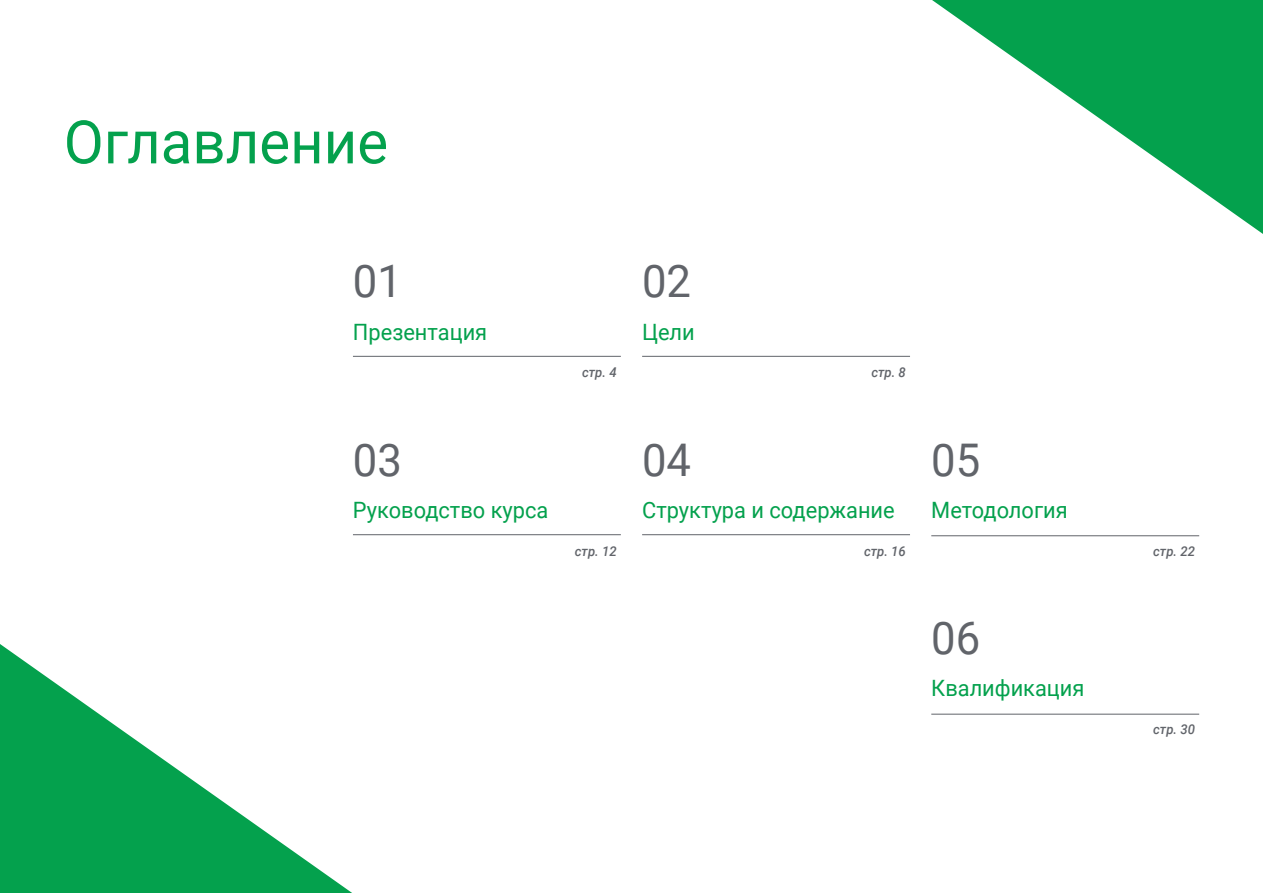
<style>
.page{position:relative;width:1263px;height:893px;background:#fff}
.page>*{position:absolute;margin:0;border:0;box-sizing:border-box;transform-origin:0 0}
.t1{font:60px "Roboto";color:#04a14d}
.t2{font:45px "Roboto";color:#61646a}
.t3{font:22.5px "Roboto";color:#04a14d}
.t4{font:italic 500 13.5px "Roboto";color:#61646a}
</style>
<div class="page">
<svg style="left:0;top:644px;width:352px;height:249px"></svg>
<svg style="left:932px;top:0;width:331px;height:234px"></svg>
<hr style="left:353px;top:356px;width:268px;height:1px;background:#61646a">
<hr style="left:642px;top:534px;width:268px;height:1px;background:#61646a">
<hr style="left:642px;top:356px;width:268px;height:1px;background:#61646a">
<hr style="left:931px;top:535px;width:268px;height:1px;background:#61646a">
<hr style="left:931px;top:714px;width:268px;height:1px;background:#61646a">
<hr style="left:353px;top:534px;width:268px;height:1px;background:#61646a">
<h1 class="t1" style="left:64px;top:100px;width:326px">Оглавление</h1>
<h2 class="t2" style="left:353px;top:250px;width:51px">01</h2>
<h2 class="t2" style="left:642px;top:250px;width:51px">02</h2>
<p class="t3" style="left:353px;top:316px;width:136px">Презентация</p>
<p class="t3" style="left:642px;top:316px;width:54px">Цели</p>
<p class="t4" style="left:582px;top:363px;width:36px">стр. 4</p>
<p class="t4" style="left:871px;top:363px;width:36px">стр. 8</p>
<h2 class="t2" style="left:353px;top:428px;width:51px">03</h2>
<h2 class="t2" style="left:642px;top:428px;width:51px">04</h2>
<p class="t3" style="left:353px;top:494px;width:197px">Руководство курса</p>
<p class="t3" style="left:642px;top:494px;width:254px">Структура и содержание</p>
<p class="t4" style="left:575px;top:542px;width:43px">стр. 12</p>
<p class="t4" style="left:864px;top:542px;width:43px">стр. 16</p>
<h2 class="t2" style="left:931px;top:428px;width:51px">05</h2>
<p class="t3" style="left:931px;top:494px;width:138px">Методология</p>
<h2 class="t2" style="left:931px;top:607px;width:51px">06</h2>
<p class="t3" style="left:931px;top:673px;width:155px">Квалификация</p>
<p class="t4" style="left:1153px;top:542px;width:43px">стр. 22</p>
<p class="t4" style="left:1153px;top:720px;width:43px">стр. 30</p>
</div>
